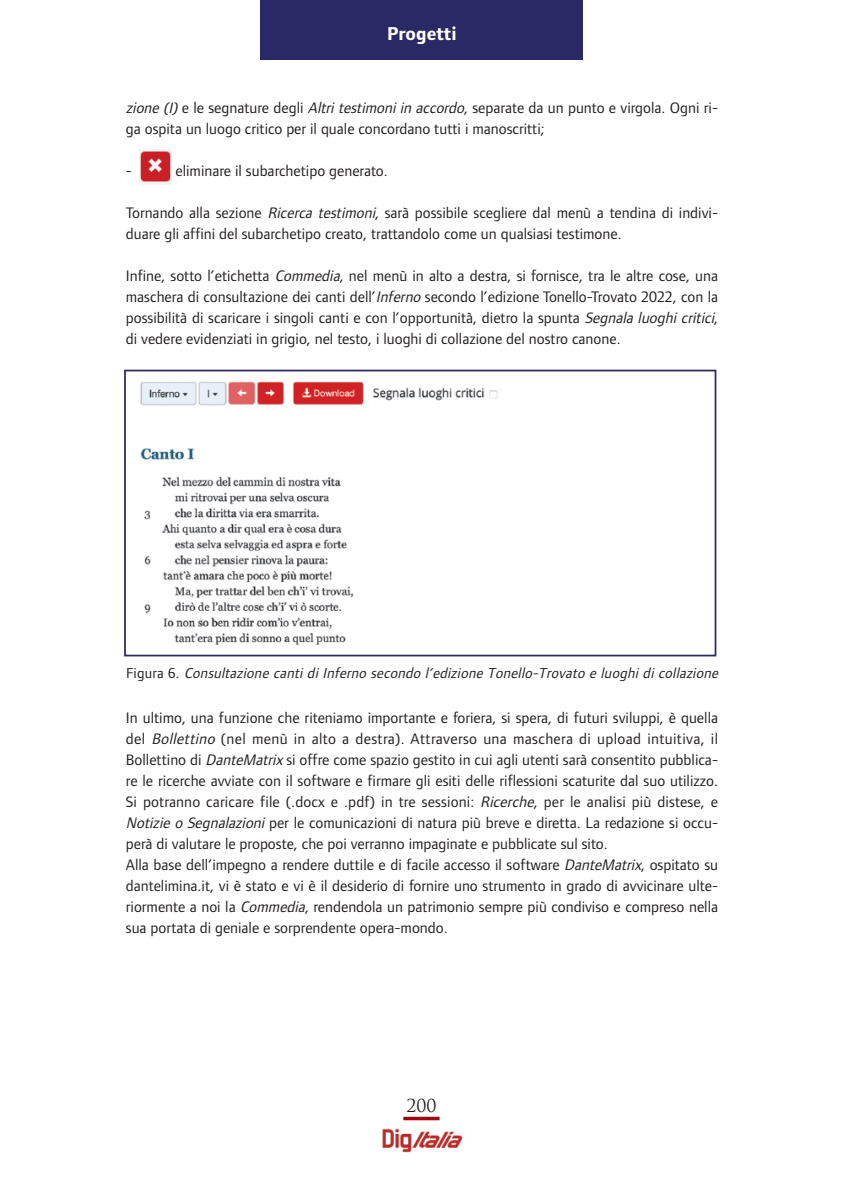
<style>
.page{position:relative;width:844px;height:1191px;background:#fff}
.page>*{position:absolute;margin:0;border:0;box-sizing:border-box;transform-origin:0 0}
.t1{font:700 19.25px "Foundry Form Sans";color:#fff}
.t2{font:17.5px "Trajan Pro";color:#231f20}
.t3{font:15.75px/21px "Foundry Form Sans";color:#231f20}
.t4{font:italic 14.88px "Foundry Form Sans";color:#231f20}
.s1{font-style:italic}
.s2{font-style:normal}
</style>
<div class="page">
<img style="left:382px;top:1128px;width:81px;height:24px">
<div style="left:260px;top:0;width:323px;height:60px;background:#2b2866"></div>
<svg style="left:403px;top:1116px;width:36px;height:4px"></svg>
<img style="left:139px;top:150px;width:33px;height:34px">
<img style="left:140px;top:381px;width:358px;height:264px">
<div style="left:124px;top:370px;width:592px;height:286px;border:2px solid #2b2866"></div>
<p class="t1" style="left:387px;top:26px;width:71px">Progetti</p>
<p class="t3" style="left:126px;top:99px;width:593px"><span class="s1">zione(I)</span>e le segnature degli <span class="s1">Altritestimoniinaccordo</span>, separate da un punto e virgola. Ogni ri&shy;ga ospita un luogo critico per il quale concordano tutti i manoscritti;</p>
<p class="t3" style="left:126px;top:162px;width:8px">-</p>
<p class="t3" style="left:175px;top:162px;width:214px">eliminare il subarchetipo generato.</p>
<p class="t3" style="left:126px;top:204px;width:593px">Tornando alla sezione <span class="s1">Ricerca testimoni</span>, sarà possibile scegliere dal menù a tendina di indivi&shy;duare gli affini del subarchetipo creato, trattandolo come un qualsiasi testimone.</p>
<p class="t3" style="left:126px;top:267px;width:593px;text-align:justify">Infine, sotto l’etichetta <span class="s1">Commedia</span>, nel menù in alto a destra, si fornisce, tra le altre cose, una maschera di consultazione dei canti dell’<span class="s1">Inferno</span>secondo l’edizione Tonello-Trovato 2022, con la possibilità di scaricare i singoli canti e con l’opportunità, dietro la spunta <span class="s1">Segnalaluoghicritici</span>, di vedere evidenziati in grigio, nel testo, i luoghi di collazione del nostro canone.</p>
<p class="t4" style="left:126px;top:668px;width:596px"><span class="s2">F i g u r a 6 .</span> Consultazione canti di Inferno secondo l’edizione Tonello-Trovato e luoghi di collazione</p>
<p class="t3" style="left:126px;top:708px;width:593px">In ultimo, una funzione che riteniamo importante e foriera, si spera, di futuri sviluppi, è quella del <span class="s1">Bollettino</span> (nel menù in alto a destra). Attraverso una maschera di upload intuitiva, il Bollettino di <span class="s1">DanteMatrix</span>si offre come spazio gestito in cui agli utenti sarà consentito pubblica&shy;re le ricerche avviate con il software e firmare gli esiti delle riflessioni scaturite dal suo utilizzo.<br>Si potranno caricare file (.docx e .pdf) in tre sessioni: <span class="s1">Ricerche</span>, per le analisi più distese, e <span class="s1">NotizieoSegnalazioni</span>per le comunicazioni di natura più breve e diretta. La redazione si occu&shy;perà di valutare le proposte, che poi verranno impaginate e pubblicate sul sito.<br>Alla base dell’impegno a rendere duttile e di facile accesso il software <span class="s1">DanteMatrix</span>, ospitato su dantelimina.it, vi è stato e vi è il desiderio di fornire uno strumento in grado di avvicinare ulte&shy;riormente a noi la <span class="s1">Commedia</span>, rendendola un patrimonio sempre più condiviso e compreso nella sua portata di geniale e sorprendente opera-mondo.</p>
<p class="t2" style="left:406px;top:1099px;width:31px">200</p>
</div>
